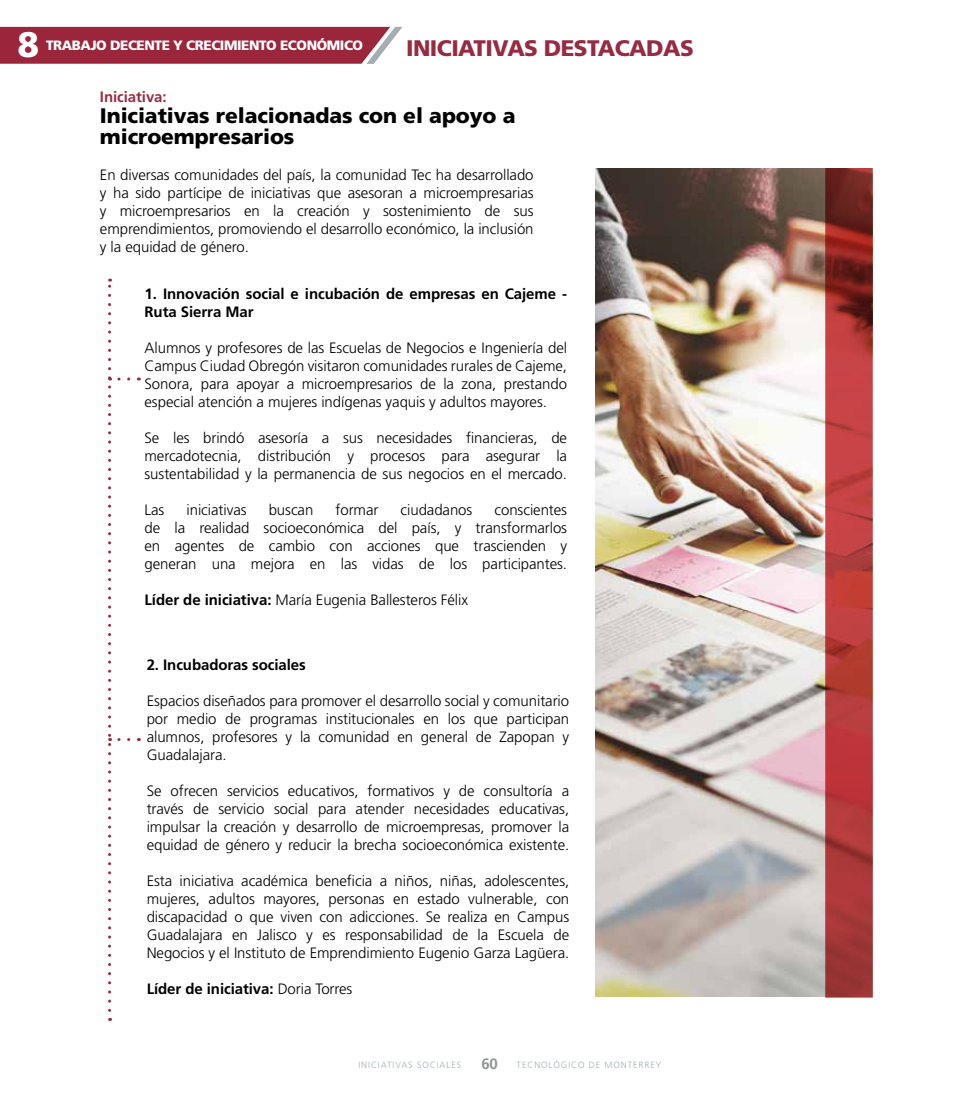
<style>
.page{position:relative;width:978px;height:1106px;background:#fff}
.page>*{position:absolute;margin:0;border:0;box-sizing:border-box;transform-origin:0 0}
.t1{font:900 35.4px "Frutiger";color:#fff}
.t2{font:900 22.5px "Frutiger";letter-spacing:-.025em;color:#962c43}
.t3{font:900 21px/21px "Frutiger";letter-spacing:-.005em;color:#000}
.t4{font:300 15px/18px "Frutiger";letter-spacing:-.005em;color:#000;text-align:justify}
.t5{font:700 15px/18px "Frutiger";letter-spacing:-.005em;color:#000}
.t6{font:700 15px "Frutiger";letter-spacing:-.005em;color:#962c43}
.t7{font:900 13.5px "Frutiger";letter-spacing:-.03em;color:#fff}
.t8{font:300 9px "Frutiger";letter-spacing:.1em;color:#a6aeb3}
.s1{font-weight:700}
.s2{font-weight:300}
.s3{font-weight:700;font-size:15px;color:#929395}
</style>
<div class="page">
<img style="left:595px;top:169px;width:230px;height:827px">
<svg style="left:108px;top:279px;width:21px;height:731px"></svg>
<svg style="left:0;top:27px;width:402px;height:37px;background:#a03348"></svg>
<svg style="left:825px;top:168px;width:48px;height:829px;background:#ac3938"></svg>
<h1 class="t1" style="left:18px;top:23px;width:23px">8</h1>
<p class="t7" style="left:46px;top:37px;width:318px">TRABAJO DECENTE Y CRECIMIENTO ECONÓMICO</p>
<h2 class="t2" style="left:406px;top:34px;width:289px">INICIATIVAS DESTACADAS</h2>
<p class="t6" style="left:100px;top:88px;width:68px">Iniciativa:</p>
<h3 class="t3" style="left:100px;top:105px;width:417px">Iniciativas relacionadas con el apoyo a microempresarios</h3>
<p class="t4" style="left:100px;top:166px;width:435px">En diversas comunidades del país, la comunidad Tec ha desarrollado y ha sido partícipe de iniciativas que asesoran a microempresarias y microempresarios en la creación y sostenimiento de sus emprendimientos, promoviendo el desarrollo económico, la inclusión y la equidad de género.</p>
<p class="t5" style="left:145px;top:284px;width:424px">1. Innovación social e incubación de empresas en Cajeme -<br>Ruta Sierra Mar</p>
<p class="t4" style="left:145px;top:338px;width:424px">Alumnos y profesores de las Escuelas de Negocios e Ingeniería del Campus Ciudad Obregón visitaron comunidades rurales de Cajeme, Sonora, para apoyar a microempresarios de la zona, prestando especial atención a mujeres indígenas yaquis y adultos mayores.</p>
<p class="t4" style="left:145px;top:428px;width:424px">Se les brindó asesoría a sus necesidades financieras, de mercadotecnia, distribución y procesos para asegurar la sustentabilidad y la permanencia de sus negocios en el mercado.</p>
<p class="t4" style="left:145px;top:500px;width:21px">Las</p>
<p class="t4" style="left:187px;top:500px;width:62px">iniciativas</p>
<p class="t4" style="left:269px;top:500px;width:46px">buscan</p>
<p class="t4" style="left:335px;top:500px;width:44px">formar</p>
<p class="t4" style="left:401px;top:500px;width:73px">ciudadanos</p>
<p class="t4" style="left:145px;top:500px;width:424px;text-indent:350px">conscientes de la realidad socioeconómica del país, y transformarlos en agentes de cambio con acciones que trascienden y generan una mejora en las vidas de los participantes.</p>
<p class="t4" style="left:145px;top:590px;width:325px"><span class="s1">Líder de iniciativa:</span> María Eugenia Ballesteros Félix</p>
<p class="t5" style="left:147px;top:655px;width:161px">2. Incubadoras sociales</p>
<p class="t4" style="left:147px;top:692px;width:424px">Espacios diseñados para promover el desarrollo social y comunitario por medio de programas institucionales en los que participan alumnos, profesores y la comunidad en general de Zapopan y Guadalajara.</p>
<p class="t4" style="left:147px;top:782px;width:424px">Se ofrecen servicios educativos, formativos y de consultoría a través de servicio social para atender necesidades educativas, impulsar la creación y desarrollo de microempresas, promover la equidad de género y reducir la brecha socioeconómica existente.</p>
<p class="t4" style="left:147px;top:872px;width:424px">Esta iniciativa académica beneficia a niños, niñas, adolescentes, mujeres, adultos mayores, personas en estado vulnerable, con discapacidad o que viven con adicciones. Se realiza en Campus Guadalajara en Jalisco y es responsabilidad de la Escuela de Negocios y el Instituto de Emprendimiento Eugenio Garza Lagüera.</p>
<p class="t5" style="left:147px;top:979px;width:207px">Líder de iniciativa: <span class="s2">Doria Torres</span></p>
<p class="t8" style="left:358px;top:1060px;width:104px">INICIATIVAS SOCIALES</p>
<p class="t8" style="left:481px;top:1060px;width:181px"><span class="s3">60</span> TECNOLÓGICO DE MONTERREY</p>
</div>
